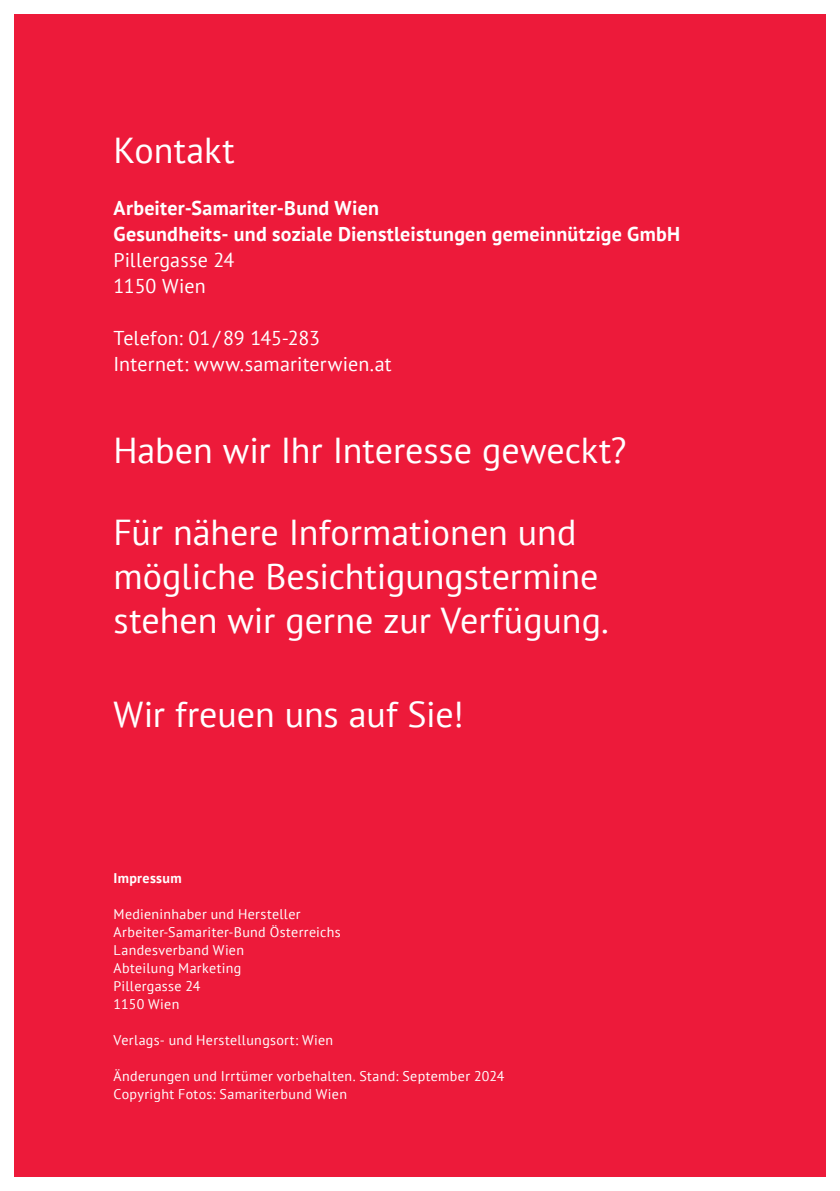
<style>
.page{position:relative;width:840px;height:1191px;background:#fff}
.page>*{position:absolute;margin:0;border:0;box-sizing:border-box;transform-origin:0 0}
.t1{font:36px/44px "PT Sans";color:#fff}
.t2{font:700 20px/26px "PT Sans";letter-spacing:.01em;color:#fff}
.t3{font:20px/26px "PT Sans";letter-spacing:.01em;color:#fff}
.t4{font:14px/18px "PT Sans";letter-spacing:.025em;color:#fff}
.t5{font:700 14px "PT Sans";letter-spacing:.025em;color:#fff}
</style>
<div class="page">
<div style="left:14px;top:14px;width:811px;height:1162px;background:#ed1a3a"></div>
<h1 class="t1" style="left:113px;top:128px;width:123px">Kontakt</h1>
<h2 class="t2" style="left:113px;top:195px;width:568px">Arbeiter-Samariter-Bund Wien<br>Gesundheits- und soziale Dienstleistungen gemeinnützige GmbH</h2>
<h2 class="t3" style="left:113px;top:247px;width:122px">Pillergasse 24<br>1150 Wien</h2>
<h2 class="t3" style="left:113px;top:325px;width:279px">Telefon: 01/89 145-283<br>Internet: www.samariterwien.at</h2>
<h1 class="t1" style="left:113px;top:428px;width:514px">Haben wir Ihr Interesse geweckt?</h1>
<h1 class="t1" style="left:113px;top:510px;width:496px">Für nähere Informationen und mögliche Besichtigungstermine stehen wir gerne zur Verfügung.</h1>
<h1 class="t1" style="left:113px;top:692px;width:351px">Wir freuen uns auf Sie!</h1>
<p class="t5" style="left:113px;top:869px;width:70px">Impressum</p>
<p class="t4" style="left:113px;top:905px;width:229px">Medieninhaber und Hersteller<br>Arbeiter-Samariter-Bund Österreichs<br>Landesverband Wien<br>Abteilung Marketing<br>Pillergasse 24<br>1150 Wien</p>
<p class="t4" style="left:113px;top:1031px;width:221px">Verlags- und Herstellungsort: Wien</p>
<p class="t4" style="left:113px;top:1067px;width:392px">Änderungen und Irrtümer vorbehalten. Stand: September 2024<br>Copyright Fotos: Samariterbund Wien</p>
</div>
